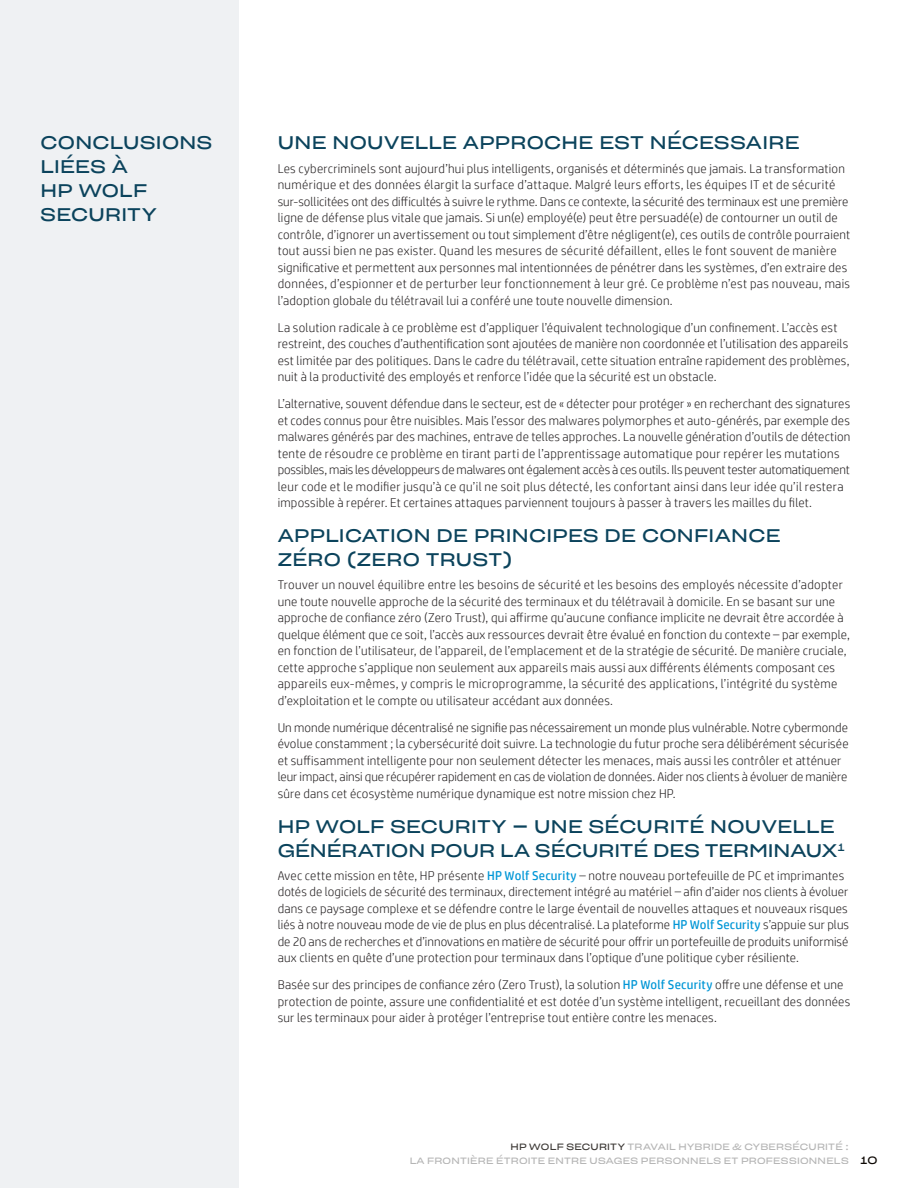
<style>
.page{position:relative;width:918px;height:1188px;background:#fff}
.page>*{position:absolute;margin:0;border:0;box-sizing:border-box;transform-origin:0 0}
.chapter_title{font:18px/24px "Sharp Grotesk Book 25";letter-spacing:.015em;color:#0b435c}
.text{font:300 12.75px/16.5px "HP Simplified";letter-spacing:.015em;color:#231f20}
.t1{font:9px/13.5px "Sharp Grotesk Book 25";letter-spacing:.025em;color:#a3a3a3}
.s1{font-weight:400;color:#0096d6}
.s2{color:#0e0905}
.s3{font-size:10.5px;color:#0e0905}
</style>
<div class="page">
<div style="left:0;top:0;width:239px;height:1188px;background:#eff1f3"></div>
<p class="chapter_title" style="left:40px;top:129px;width:173px">CONCLUSIONS<br>LIÉES À<br>HP WOLF<br>SECURITY</p>
<p class="chapter_title" style="left:278px;top:129px;width:523px">UNE NOUVELLE APPROCHE EST NÉCESSAIRE</p>
<p class="text" style="left:278px;top:160px;width:574px">Les cybercriminels sont aujourd’hui plus intelligents, organisés et déterminés que jamais. La transformation numérique et des données élargit la surface d’attaque. Malgré leurs efforts, les équipes IT et de sécurité sur-sollicitées ont des difficultés à suivre le rythme. Dans ce contexte, la sécurité des terminaux est une première ligne de défense plus vitale que jamais. Si un(e) employé(e) peut être persuadé(e) de contourner un outil de contrôle, d’ignorer un avertissement ou tout simplement d’être négligent(e), ces outils de contrôle pourraient tout aussi bien ne pas exister. Quand les mesures de sécurité défaillent, elles le font souvent de manière significative et permettent aux personnes mal intentionnées de pénétrer dans les systèmes, d’en extraire des données, d’espionner et de perturber leur fonctionnement à leur gré. Ce problème n’est pas nouveau, mais l’adoption globale du télétravail lui a conféré une toute nouvelle dimension.</p>
<p class="text" style="left:278px;top:319px;width:573px">La solution radicale à ce problème est d’appliquer l’équivalent technologique d’un confinement. L’accès est restreint, des couches d’authentification sont ajoutées de manière non coordonnée et l’utilisation des appareils est limitée par des politiques. Dans le cadre du télétravail, cette situation entraîne rapidement des problèmes, nuit à la productivité des employés et renforce l’idée que la sécurité est un obstacle.</p>
<p class="text" style="left:278px;top:395px;width:574px">L’alternative, souvent défendue dans le secteur, est de « détecter pour protéger » en recherchant des signatures et codes connus pour être nuisibles. Mais l’essor des malwares polymorphes et auto-générés, par exemple des malwares générés par des machines, entrave de telles approches. La nouvelle génération d’outils de détection tente de résoudre ce problème en tirant parti de l’apprentissage automatique pour repérer les mutations possibles, mais les développeurs de malwares ont également accès à ces outils. Ils peuvent tester automatiquement leur code et le modifier jusqu’à ce qu’il ne soit plus détecté, les confortant ainsi dans leur idée qu’il restera impossible à repérer. Et certaines attaques parviennent toujours à passer à travers les mailles du filet.</p>
<p class="chapter_title" style="left:278px;top:522px;width:504px">APPLICATION DE PRINCIPES DE CONFIANCE<br>ZÉRO (ZERO TRUST)</p>
<p class="text" style="left:278px;top:576px;width:574px">Trouver un nouvel équilibre entre les besoins de sécurité et les besoins des employés nécessite d’adopter une toute nouvelle approche de la sécurité des terminaux et du télétravail à domicile. En se basant sur une approche de confiance zéro (Zero Trust), qui affirme qu’aucune confiance implicite ne devrait être accordée à quelque élément que ce soit, l’accès aux ressources devrait être évalué en fonction du contexte – par exemple, en fonction de l’utilisateur, de l’appareil, de l’emplacement et de la stratégie de sécurité. De manière cruciale, cette approche s’applique non seulement aux appareils mais aussi aux différents éléments composant ces appareils eux-mêmes, y compris le microprogramme, la sécurité des applications, l’intégrité du système d’exploitation et le compte ou utilisateur accédant aux données.</p>
<p class="text" style="left:278px;top:719px;width:572px">Un monde numérique décentralisé ne signifie pas nécessairement un monde plus vulnérable. Notre cybermonde évolue constamment ; la cybersécurité doit suivre. La technologie du futur proche sera délibérément sécurisée et suffisamment intelligente pour non seulement détecter les menaces, mais aussi les contrôler et atténuer leur impact, ainsi que récupérer rapidement en cas de violation de données. Aider nos clients à évoluer de manière sûre dans cet écosystème numérique dynamique est notre mission chez HP.</p>
<p class="chapter_title" style="left:278px;top:812px;width:569px">HP WOLF SECURITY – UNE SÉCURITÉ NOUVELLE<br>GÉNÉRATION POUR LA SÉCURITÉ DES TERMINAUX<sup>1</sup></p>
<p class="text" style="left:278px;top:867px;width:573px">Avec cette mission en tête, HP présente <span class="s1">HP Wolf Security</span> – notre nouveau portefeuille de PC et imprimantes dotés de logiciels de sécurité des terminaux, directement intégré au matériel – afin d’aider nos clients à évoluer dans ce paysage complexe et se défendre contre le large éventail de nouvelles attaques et nouveaux risques liés à notre nouveau mode de vie de plus en plus décentralisé. La plateforme <span class="s1">HP Wolf Security</span> s’appuie sur plus de 20 ans de recherches et d’innovations en matière de sécurité pour offrir un portefeuille de produits uniformisé aux clients en quête d’une protection pour terminaux dans l’optique d’une politique cyber résiliente.</p>
<p class="text" style="left:278px;top:976px;width:574px">Basée sur des principes de confiance zéro (Zero Trust), la solution <span class="s1">HP Wolf Security</span> offre une défense et une protection de pointe, assure une confidentialité et est dotée d’un système intelligent, recueillant des données sur les terminaux pour aider à protéger l’entreprise tout entière contre les menaces.</p>
<p class="t1" style="left:409px;top:1139px;width:470px;text-indent:101px"><span class="s2">HP WOLF SECURITY</span> TRAVAIL HYBRIDE &amp; CYBERSÉCURITÉ :<br>LA FRONTIÈRE ÉTROITE ENTRE USAGES PERSONNELS ET PROFESSIONNELS <span class="s3">10</span></p>
</div>
